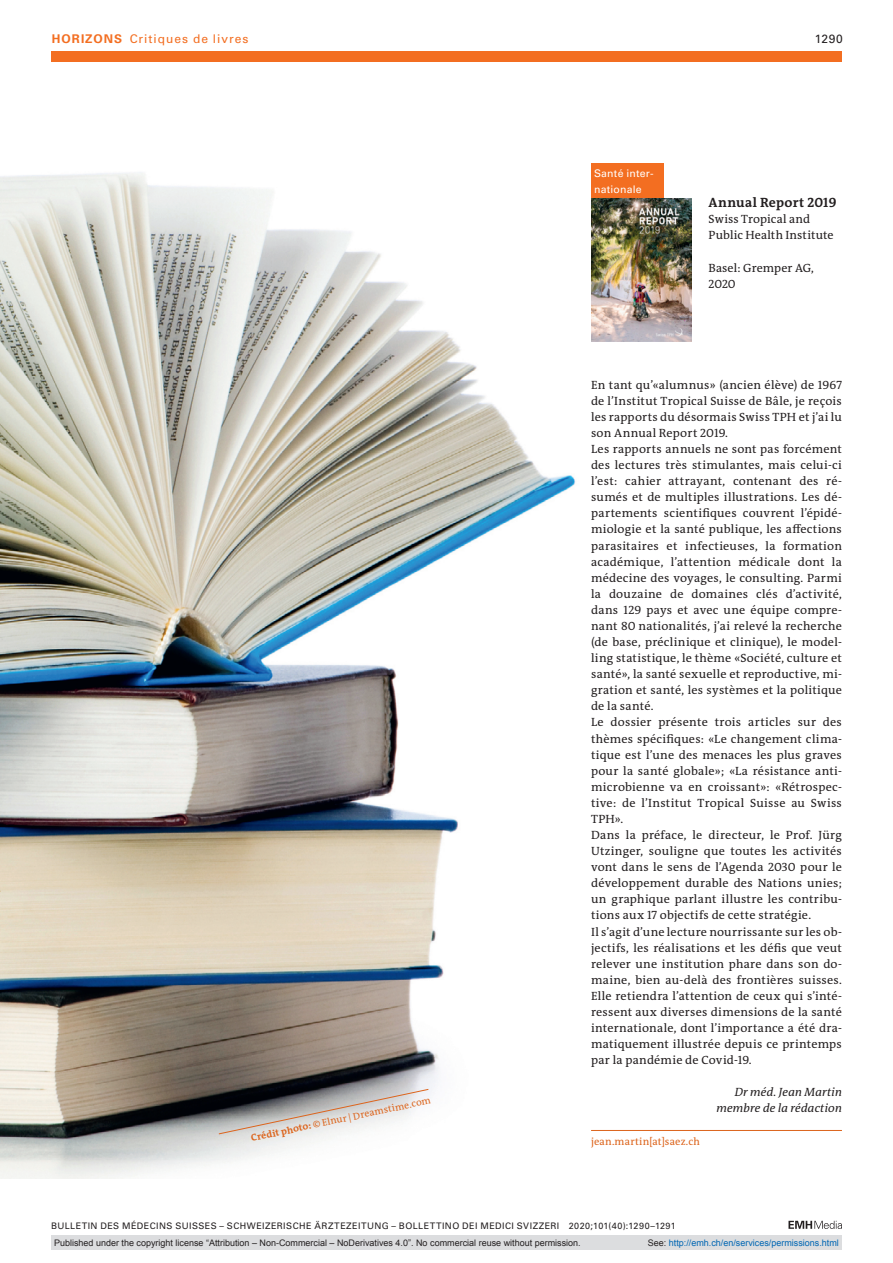
<style>
.page{position:relative;width:893px;height:1263px;background:#fff}
.page>*{position:absolute;margin:0;border:0;box-sizing:border-box;transform-origin:0 0}
.section-h2{font:700 13.5px "The Antiqua B W7";letter-spacing:.015em;color:#231f20}
.section-pn{font:12px/16px "The Antiqua B W5 Plain";letter-spacing:.015em;color:#231f20;text-align:justify}
.section-pn-2{font:italic 12px "The Antiqua B W5 Plain";letter-spacing:.01em;color:#231f20}
.ressort{font:12px "Univers LT Std";letter-spacing:.085em;color:#f36e21}
.ressort-2{font:12px "Univers LT Std";color:#231f20}
.section-ps{font:10.5px "The Antiqua B W5 Plain";letter-spacing:.02em;color:#dc641c}
.fig-caption{font:10.5px/15.8px "Univers LT Std";letter-spacing:.02em;color:#fff}
.an-credits{font:9.75px "The Antiqua B W5 Plain";color:#dc641c}
.t1{font:9px "Arial";color:#231f20}
.fusszeile{font:9px "Univers LT Std";letter-spacing:.05em;color:#231f20}
.t2{font:9px "Arial";color:#0066b3}
.s1{font-weight:700}
.s2{font-family:"The Antiqua B W7";font-weight:700}
.s3{color:#231f20}
</style>
<div class="page">
<svg style="left:788px;top:1221px;width:54px;height:8px"></svg>
<img style="left:0;top:172px;width:576px;height:1007px">
<hr style="left:591px;top:1130px;width:251px;height:1px;background:#dc641c">
<img style="left:591px;top:198px;width:101px;height:143px">
<div style="left:591px;top:164px;width:72px;height:34px;background:#f36e21"></div>
<div style="left:51px;top:51px;width:791px;height:11px;background:#f36e21"></div>
<svg style="left:218px;top:1089px;width:211px;height:45px"></svg>
<div style="left:51px;top:1235px;width:791px;height:15px;background:#dcdddf"></div>
<p class="ressort" style="left:52px;top:31px;width:198px"><span class="s1">HORIZONS</span> Critiques de livres</p>
<p class="ressort-2" style="left:815px;top:31px;width:29px">1290</p>
<p class="an-credits" style="left:250px;top:1132px;width:185px;rotate:-12deg"><span class="s2">Crédit photo:</span> © Elnur | Dreamstime.com</p>
<p class="fig-caption" style="left:594px;top:165px;width:61px">Santé inter&shy;nationale</p>
<p class="section-h2" style="left:709px;top:194px;width:129px">Annual Report 2019</p>
<p class="section-pn" style="left:709px;top:211px;width:127px">Swiss Tropical and<br>Public Health Institute</p>
<p class="section-pn" style="left:709px;top:260px;width:107px">Basel: Gremper AG,<br>2020</p>
<p class="section-pn" style="left:591px;top:377px;width:252px">En tant qu’«alumnus» (ancien élève) de 1967 de l’Institut Tropical Suisse de Bâle, je reçois les rapports du désormais Swiss TPH et j’ai lu son Annual Report 2019.</p>
<p class="section-pn" style="left:591px;top:441px;width:252px">Les rapports annuels ne sont pas forcément des lectures très stimulantes, mais celui-ci l’est: cahier attrayant, contenant des ré&shy;sumés et de multiples illustrations. Les dé&shy;partements scientifiques couvrent l’épidé&shy;miologie et la santé publique, les affections parasitaires et infectieuses, la formation académique, l’attention médicale dont la médecine des voyages, le consulting. Parmi la douzaine de domaines clés d’activité, dans 129 pays et avec une équipe compre&shy;nant 80 nationalités, j’ai relevé la recherche (de base, préclinique et clinique), le model&shy;ling statistique, le thème «Société, culture et santé», la santé sexuelle et reproductive, mi&shy;gration et santé, les systèmes et la politique de la santé.</p>
<p class="section-pn" style="left:591px;top:714px;width:252px">Le dossier présente trois articles sur des thèmes spécifiques: «Le changement clima&shy;tique est l’une des menaces les plus graves pour la santé globale»; «La résistance anti&shy;microbienne va en croissant»: «Rétrospec&shy;tive: de l’Institut Tropical Suisse au Swiss TPH».</p>
<p class="section-pn" style="left:591px;top:827px;width:252px">Dans la préface, le directeur, le Prof. Jürg Utzinger, souligne que toutes les activités vont dans le sens de l’Agenda 2030 pour le développement durable des Nations unies; un graphique parlant illustre les contribu&shy;tions aux 17 objectifs de cette stratégie.</p>
<p class="section-pn" style="left:591px;top:923px;width:252px">Il s’agit d’une lecture nourrissante sur les ob&shy;jectifs, les réalisations et les défis que veut relever une institution phare dans son do&shy;maine, bien au-delà des frontières suisses.<br>Elle retiendra l’attention de ceux qui s’inté&shy;ressent aux diverses dimensions de la santé internationale, dont l’importance a été dra&shy;matiquement illustrée depuis ce printemps par la pandémie de Covid-19.</p>
<p class="section-pn-2" style="left:735px;top:1084px;width:109px">Dr méd. Jean Martin</p>
<p class="section-pn-2" style="left:716px;top:1101px;width:127px">membre de la rédaction</p>
<p class="section-ps" style="left:591px;top:1134px;width:110px">jean.martin[at]saez.ch</p>
<p class="fusszeile" style="left:51px;top:1220px;width:626px">BULLETIN DES MÉDECINS SUISSES – SCHWEIZERISCHE ÄRZTEZEITUNG – BOLLETTINO DEI MEDICI SVIZZERI 2020;101(40):1290–1291</p>
<p class="t1" style="left:54px;top:1237px;width:528px">Published under the copyright license “Attribution – Non-Commercial – NoDerivatives 4.0”. No commercial reuse without permission.</p>
<p class="t2" style="left:648px;top:1237px;width:193px"><span class="s3">See:</span> http://emh.ch/en/services/permissions.html</p>
</div>
